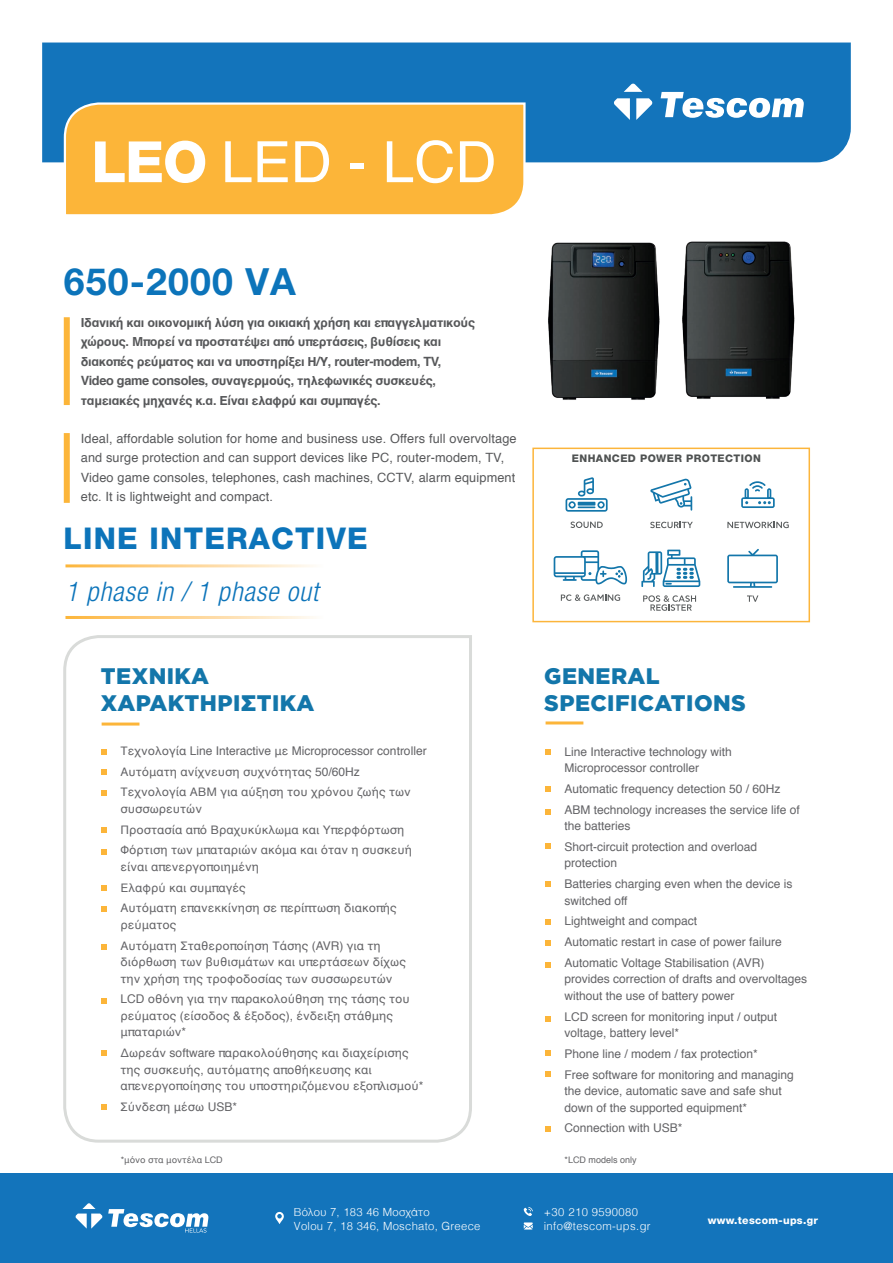
<style>
.page{position:relative;width:893px;height:1263px;background:#fff}
.page>*{position:absolute;margin:0;border:0;box-sizing:border-box;transform-origin:0 0}
.t1{font:57px "Helvetica";color:#fff}
.t2{font:700 37.5px "Helvetica Neue LT Pro";letter-spacing:.03em;color:#0c74ba}
.t3{font:800 30px "Helvetica Neue LT Pro";letter-spacing:.04em;color:#0c74ba}
.t4{font:italic 300 condensed 27px "Helvetica Neue LT Pro";letter-spacing:.03em;color:#0c74ba}
.t5{font:900 22.5px/27px "Gotham Greek";letter-spacing:.02em;color:#1376aa}
.t6{font:700 12.75px/19.5px "Helvetica";letter-spacing:-.025em;color:#57585a}
.t7{font:12.75px/19.5px "Helvetica";letter-spacing:.01em;color:#57585a}
.t8{font:12px/20.7px "Helvetica";color:#636366}
.t9{font:300 11.25px/13.5px "Helvetica";letter-spacing:.025em;color:#fff}
.t10{font:800 10.5px "Helvetica Neue LT Pro";letter-spacing:.04em;color:#4f5252}
.t11{font:800 10.5px "Helvetica Neue LT Pro";letter-spacing:.03em;color:#fff}
.t12{font:9px "Helvetica";color:#636366}
.s1{font-family:"Helvetica Neue LT Pro";font-weight:800}
</style>
<div class="page">
<img style="left:548px;top:242px;width:112px;height:158px">
<img style="left:682px;top:241px;width:113px;height:158px">
<div style="left:0;top:1174px;width:893px;height:89px;background:#1374bb"></div>
<svg style="left:275px;top:1212px;width:9px;height:12px"></svg>
<svg style="left:524px;top:1207px;width:9px;height:9px"></svg>
<svg style="left:524px;top:1222px;width:9px;height:7px"></svg>
<svg style="left:75px;top:1203px;width:133px;height:29px"></svg>
<div style="left:42px;top:43px;width:809px;height:119px;background:#1374bb"></div>
<svg style="left:661px;top:92px;width:143px;height:26px"></svg>
<svg style="left:624px;top:83px;width:18px;height:9px"></svg>
<svg style="left:636px;top:98px;width:17px;height:22px"></svg>
<svg style="left:614px;top:98px;width:16px;height:22px"></svg>
<div style="left:63px;top:101px;width:464px;height:114px;background:#fcb539"></div>
<svg style="left:63px;top:635px;width:409px;height:508px"></svg>
<hr style="left:102px;top:722px;width:37px;height:3px;background:#fcb539">
<hr style="left:546px;top:721px;width:37px;height:3px;background:#fcb539">
<svg style="left:102px;top:885px;width:5px;height:6px"></svg>
<svg style="left:102px;top:849px;width:5px;height:5px"></svg>
<svg style="left:102px;top:906px;width:5px;height:6px"></svg>
<svg style="left:102px;top:944px;width:5px;height:5px"></svg>
<svg style="left:102px;top:998px;width:5px;height:6px"></svg>
<svg style="left:102px;top:1050px;width:5px;height:6px"></svg>
<svg style="left:102px;top:1104px;width:5px;height:6px"></svg>
<svg style="left:546px;top:749px;width:5px;height:6px"></svg>
<svg style="left:546px;top:786px;width:5px;height:6px"></svg>
<svg style="left:546px;top:810px;width:5px;height:5px"></svg>
<svg style="left:546px;top:844px;width:5px;height:5px"></svg>
<svg style="left:546px;top:881px;width:5px;height:5px"></svg>
<svg style="left:546px;top:919px;width:5px;height:6px"></svg>
<svg style="left:546px;top:940px;width:5px;height:6px"></svg>
<svg style="left:546px;top:962px;width:5px;height:5px"></svg>
<svg style="left:546px;top:1016px;width:5px;height:5px"></svg>
<svg style="left:546px;top:1050px;width:5px;height:5px"></svg>
<svg style="left:546px;top:1071px;width:5px;height:6px"></svg>
<svg style="left:546px;top:1126px;width:5px;height:5px"></svg>
<svg style="left:102px;top:749px;width:5px;height:5px"></svg>
<svg style="left:102px;top:769px;width:5px;height:6px"></svg>
<svg style="left:102px;top:790px;width:5px;height:6px"></svg>
<svg style="left:102px;top:827px;width:5px;height:6px"></svg>
<div style="left:64px;top:317px;width:6px;height:88px;background:#fcb539"></div>
<div style="left:64px;top:433px;width:6px;height:70px;background:#fcb539"></div>
<div style="left:532px;top:448px;width:278px;height:174px;border:2px solid #fcb53b"></div>
<svg style="left:741px;top:481px;width:34px;height:27px"></svg>
<svg style="left:650px;top:479px;width:42px;height:32px"></svg>
<svg style="left:727px;top:549px;width:51px;height:39px"></svg>
<svg style="left:641px;top:550px;width:59px;height:37px"></svg>
<svg style="left:727px;top:522px;width:62px;height:6px"></svg>
<svg style="left:650px;top:522px;width:43px;height:6px"></svg>
<svg style="left:554px;top:550px;width:73px;height:34px"></svg>
<svg style="left:561px;top:594px;width:59px;height:7px"></svg>
<svg style="left:747px;top:595px;width:11px;height:7px"></svg>
<svg style="left:565px;top:477px;width:43px;height:35px"></svg>
<svg style="left:570px;top:521px;width:33px;height:7px"></svg>
<svg style="left:643px;top:595px;width:53px;height:16px"></svg>
<h1 class="t1" style="left:91px;top:118px;width:407px"><span class="s1">LEO</span> LED - LCD</h1>
<h2 class="t2" style="left:64px;top:258px;width:234px">650-2000 VA</h2>
<p class="t6" style="left:81px;top:313px;width:396px">Ιδανική και οικονομική λύση για οικιακή χρήση και επαγγελματικούς χώρους. Μπορεί να προστατέψει από υπερτάσεις, βυθίσεις και διακοπές ρεύματος και να υποστηρίξει Η/Υ, router-modem, TV, Video game consoles, συναγερμούς, τηλεφωνικές συσκευές, ταμειακές μηχανές κ.α. Είναι ελαφρύ και συμπαγές.</p>
<p class="t7" style="left:81px;top:429px;width:437px">Ideal, affordable solution for home and business use. Offers full overvoltage and surge protection and can support devices like PC, router-modem, TV, Video game consoles, telephones, cash machines, CCTV, alarm equipment etc. It is lightweight and compact.</p>
<h3 class="t3" style="left:64px;top:520px;width:306px">LINE INTERACTIVE</h3>
<h3 class="t4" style="left:65px;top:576px;width:254px">1 phase in / 1 phase out</h3>
<p class="t10" style="left:572px;top:452px;width:190px">ENHANCED POWER PROTECTION</p>
<h3 class="t5" style="left:101px;top:662px;width:215px">TEXNIKA<br>XAΡΑΚΤΗΡΙΣΤΙΚΑ</h3>
<h3 class="t5" style="left:544px;top:662px;width:203px">GENERAL<br>SPECIFICATIONS</h3>
<p class="t8" style="left:564px;top:743px;width:169px;line-height:16.5px">Line Interactive technology with<br>Microprocessor controller</p>
<p class="t8" style="left:564px;top:779px;width:237px">Automatic frequency detection 50 / 60Hz<br>ABM technology increases the service life of</p>
<p class="t8" style="left:564px;top:816px;width:194px">the batteries<br>Short-circuit protection and overload</p>
<p class="t8" style="left:564px;top:853px;width:230px">protection<br>Batteries charging even when the device is</p>
<p class="t8" style="left:564px;top:890px;width:219px">switched off<br>Lightweight and compact<br>Automatic restart in case of power failure<br>Automatic Voltage Stabilisation (AVR)</p>
<p class="t8" style="left:564px;top:971px;width:244px;line-height:16.5px">provides correction of drafts and overvoltages without the use of battery power</p>
<p class="t8" style="left:564px;top:1008px;width:214px;line-height:16.5px">LCD screen for monitoring input / output voltage, battery level*</p>
<p class="t8" style="left:564px;top:1044px;width:231px">Phone line / modem / fax protection*<br>Free software for monitoring and managing</p>
<p class="t8" style="left:564px;top:1083px;width:219px;line-height:16.5px">the device, automatic save and safe shut down of the supported equipment*</p>
<p class="t8" style="left:564px;top:1118px;width:120px">Connection with USB*</p>
<p class="t8" style="left:121px;top:740px;width:308px">Τεχνολογία Line Interactive με Microprocessor controller<br>Αυτόματη ανίχνευση συχνότητας 50/60Hz<br>Τεχνολογία ΑΒΜ για αύξηση του χρόνου ζωής των</p>
<p class="t8" style="left:121px;top:798px;width:293px">συσσωρευτών<br>Προστασία από Βραχυκύκλωμα και Υπερφόρτωση<br>Φόρτιση των μπαταριών ακόμα και όταν η συσκευή</p>
<p class="t8" style="left:121px;top:856px;width:278px">είναι απενεργοποιημένη<br>Ελαφρύ και συμπαγές<br>Αυτόματη επανεκκίνηση σε περίπτωση διακοπής</p>
<p class="t8" style="left:121px;top:914px;width:262px">ρεύματος<br>Αυτόματη Σταθεροποίηση Τάσης (AVR) για τη</p>
<p class="t8" style="left:121px;top:954px;width:287px;line-height:16.5px">διόρθωση των βυθισμάτων και υπερτάσεων δίχως την χρήση της τροφοδοσίας των συσσωρευτών</p>
<p class="t8" style="left:121px;top:991px;width:291px;line-height:16.5px">LCD οθόνη για την παρακολούθηση της τάσης του ρεύματος (είσοδος &amp; έξοδος), ένδειξη στάθμης μπαταριών*</p>
<p class="t8" style="left:121px;top:1045px;width:305px;line-height:16.5px">Δωρεάν software παρακολούθησης και διαχείρισης της συσκευής, αυτόματης αποθήκευσης και απενεργοποίησης του υποστηριζόμενου εξοπλισμού*</p>
<p class="t8" style="left:121px;top:1096px;width:118px">Σύνδεση μέσω USB*</p>
<p class="t12" style="left:121px;top:1152px;width:104px">*μόνο στα μοντέλα LCD</p>
<p class="t12" style="left:564px;top:1152px;width:74px">*LCD models only</p>
<p class="t9" style="left:294px;top:1204px;width:188px">Βόλου 7, 183 46 Μοσχάτο<br>Volou 7, 18 346, Moschato, Greece</p>
<p class="t9" style="left:544px;top:1204px;width:108px">+30 210 9590080 info@tescom-ups.gr</p>
<p class="t11" style="left:708px;top:1214px;width:112px">www.tescom-ups.gr</p>
</div>
